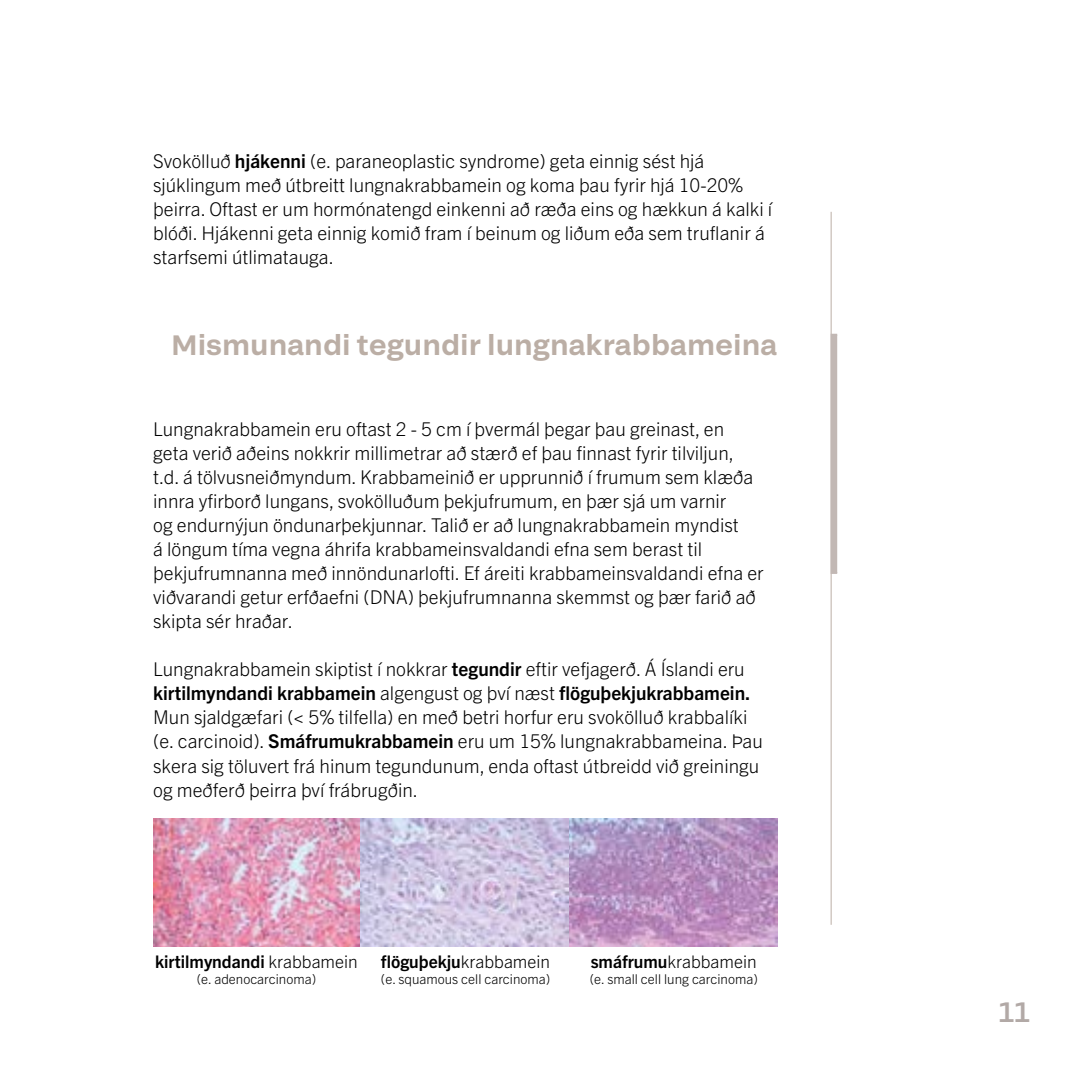
<style>
.page{position:relative;width:1078px;height:1078px;background:#fff}
.page>*{position:absolute;margin:0;border:0;box-sizing:border-box;transform-origin:0 0}
.t1{font:600 28px "Grtsk Peta";color:#bbaea5}
.t2{font:500 28px "Grtsk Peta";color:#b2a9a6}
.t3{font:300 19px/24px "Trade Gothic Next LT Pro";color:#000}
.t4{font:700 17.4px "Trade Gothic Next LT Pro";color:#000}
.t5{font:300 17.4px "Trade Gothic Next LT Pro";color:#000}
.t6{font:300 13.6px "Trade Gothic Next LT Pro";color:#000}
.s1{font-weight:700}
.s2{font-weight:300}
</style>
<div class="page">
<hr style="left:830px;top:212px;width:1px;height:712px;background:#bbaea5">
<svg style="left:830px;top:333px;width:8px;height:240px;background:#cac2be"></svg>
<img style="left:153px;top:818px;width:624px;height:128px">
<p class="t3" style="left:153px;top:148px;width:620px">Svokölluð <span class="s1">hjákenni</span> (e. paraneoplastic syndrome) geta einnig sést hjá sjúklingum með útbreitt lungnakrabbamein og koma þau fyrir hjá 10-20% þeirra. Oftast er um hormónatengd einkenni að ræða eins og hækkun á kalki í blóði. Hjákenni geta einnig komið fram í beinum og liðum eða sem truflanir á starfsemi útlimatauga.</p>
<h1 class="t1" style="left:171px;top:327px;width:607px">Mismunandi tegundir lungnakrabbameina</h1>
<p class="t3" style="left:153px;top:416px;width:612px">Lungnakrabbamein eru oftast 2 - 5 cm í þvermál þegar þau greinast, en geta verið aðeins nokkrir millimetrar að stærð ef þau finnast fyrir tilviljun, t.d. á tölvusneiðmyndum. Krabbameinið er upprunnið í frumum sem klæða innra yfirborð lungans, svokölluðum þekjufrumum, en þær sjá um varnir<br>og endurnýjun öndunarþekjunnar. Talið er að lungnakrabbamein myndist<br>á löngum tíma vegna áhrifa krabbameinsvaldandi efna sem berast til þekjufrumnanna með innöndunarlofti. Ef áreiti krabbameinsvaldandi efna er viðvarandi getur erfðaefni (DNA) þekjufrumnanna skemmst og þær farið að skipta sér hraðar.</p>
<p class="t3" style="left:153px;top:656px;width:611px">Lungnakrabbamein skiptist í nokkrar <span class="s1">tegundir</span> eftir vefjagerð. Á Íslandi eru <span class="s1">kirtilmyndandi krabbamein</span> algengust og því næst <span class="s1">flöguþekjukrabbamein.<br></span>Mun sjaldgæfari (&lt; 5% tilfella) en með betri horfur eru svokölluð krabbalíki (e. carcinoid). <span class="s1">Smáfrumukrabbamein</span> eru um 15% lungnakrabbameina. Þau skera sig töluvert frá hinum tegundunum, enda oftast útbreidd við greiningu og meðferð þeirra því frábrugðin.</p>
<p class="t4" style="left:155px;top:948px;width:204px">kirtilmyndandi <span class="s2">krabbamein</span></p>
<p class="t6" style="left:197px;top:968px;width:121px">(e. adenocarcinoma)</p>
<p class="t4" style="left:381px;top:948px;width:171px">flöguþekju<span class="s2">krabbamein</span></p>
<p class="t6" style="left:381px;top:968px;width:171px">(e. squamous cell carcinoma)</p>
<p class="t5" style="left:590px;top:948px;width:167px"><span class="s1">smáfrumu</span>krabbamein</p>
<p class="t6" style="left:589px;top:968px;width:169px">(e. small cell lung carcinoma)</p>
<h1 class="t2" style="left:998px;top:994px;width:33px">11</h1>
</div>
